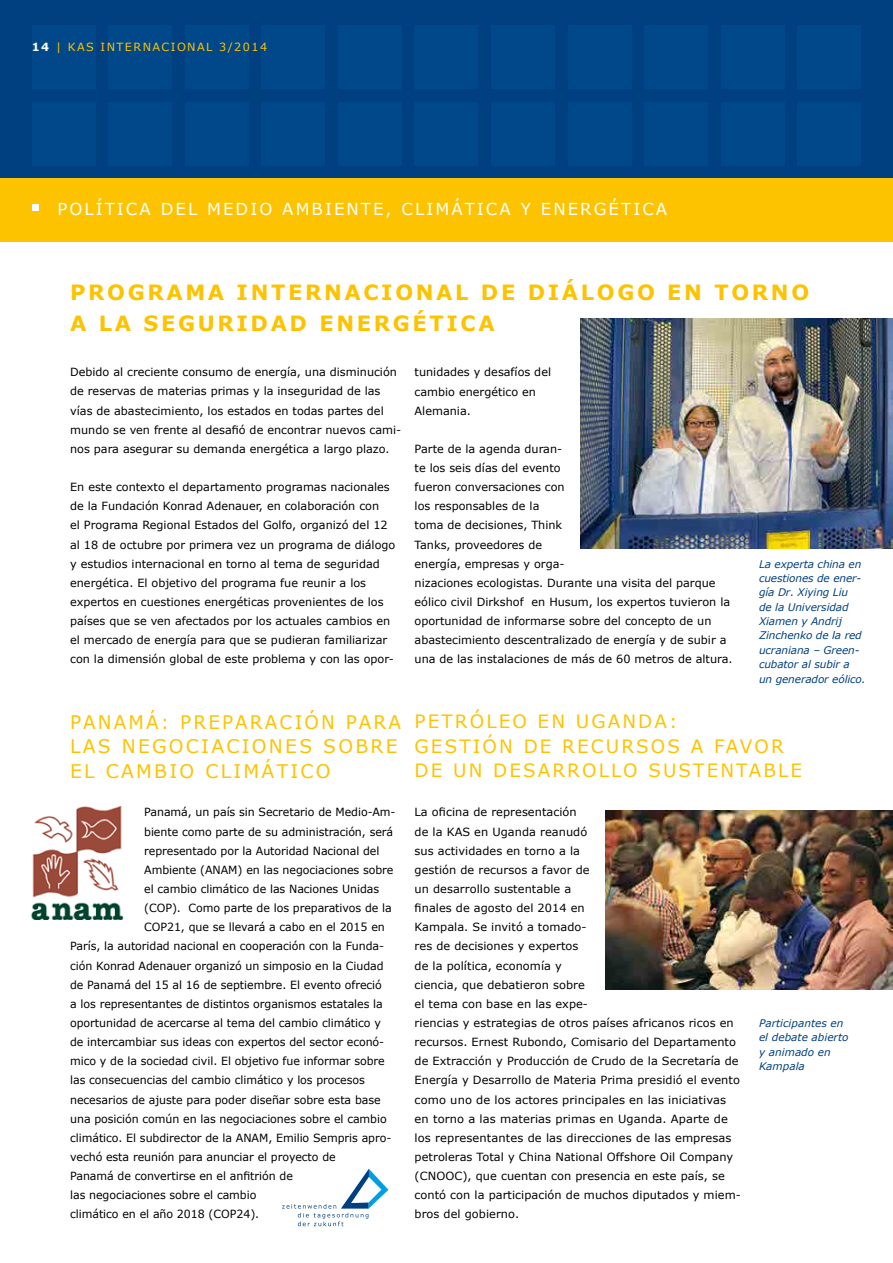
<style>
.page{position:relative;width:893px;height:1263px;background:#fff}
.page>*{position:absolute;margin:0;border:0;box-sizing:border-box;transform-origin:0 0}
.t1{font:700 21px/31.5px "Verdana";letter-spacing:.125em;color:#fdc300}
.t2{font:18.75px/24.5px "Verdana";letter-spacing:.12em;color:#fdc300}
.t3{font:18.3px/24.5px "Verdana";letter-spacing:.115em;color:#fdc300}
.t4{font:16.5px "Verdana";letter-spacing:.125em;color:#fff}
.t5{font:11.25px/19.2px "Verdana";color:#000}
.t6{font:11.25px "Verdana";letter-spacing:.125em;color:#fdc300}
.t7{font:italic 10.5px/14.4px "Verdana";letter-spacing:-.01em;color:#004080}
.s1{font-weight:700;color:#fff}
</style>
<div class="page">
<div style="left:0;top:0;width:893px;height:179px;background:#004080"></div>
<div style="left:0;top:179px;width:893px;height:63px;background:#fdc300"></div>
<div style="left:32px;top:26px;width:64px;height:63px;background:#00488a"></div>
<div style="left:32px;top:102px;width:64px;height:64px;background:#00488a"></div>
<div style="left:108px;top:26px;width:64px;height:63px;background:#00488a"></div>
<div style="left:108px;top:102px;width:64px;height:64px;background:#00488a"></div>
<div style="left:185px;top:26px;width:64px;height:63px;background:#00488a"></div>
<div style="left:185px;top:102px;width:64px;height:64px;background:#00488a"></div>
<div style="left:261px;top:26px;width:64px;height:63px;background:#00488a"></div>
<div style="left:261px;top:102px;width:64px;height:64px;background:#00488a"></div>
<div style="left:338px;top:26px;width:64px;height:63px;background:#00488a"></div>
<div style="left:338px;top:102px;width:64px;height:64px;background:#00488a"></div>
<div style="left:415px;top:26px;width:63px;height:63px;background:#00488a"></div>
<div style="left:415px;top:102px;width:63px;height:64px;background:#00488a"></div>
<div style="left:491px;top:26px;width:64px;height:63px;background:#00488a"></div>
<div style="left:491px;top:102px;width:64px;height:64px;background:#00488a"></div>
<div style="left:568px;top:26px;width:63px;height:63px;background:#00488a"></div>
<div style="left:568px;top:102px;width:63px;height:64px;background:#00488a"></div>
<div style="left:644px;top:26px;width:64px;height:63px;background:#00488a"></div>
<div style="left:644px;top:102px;width:64px;height:64px;background:#00488a"></div>
<div style="left:721px;top:26px;width:63px;height:63px;background:#00488a"></div>
<div style="left:721px;top:102px;width:63px;height:64px;background:#00488a"></div>
<div style="left:797px;top:26px;width:64px;height:63px;background:#00488a"></div>
<div style="left:797px;top:102px;width:64px;height:64px;background:#00488a"></div>
<div style="left:32px;top:204px;width:7px;height:7px;background:#fff"></div>
<img style="left:580px;top:319px;width:313px;height:230px">
<img style="left:31px;top:807px;width:93px;height:113px">
<img style="left:606px;top:810px;width:287px;height:180px">
<svg style="left:282px;top:1169px;width:106px;height:57px"></svg>
<p class="t6" style="left:32px;top:40px;width:237px"><span class="s1">14</span> | KAS INTERNACIONAL 3/2014</p>
<h3 class="t4" style="left:57px;top:198px;width:611px">POLÍTICA DEL MEDIO AMBIENTE, CLIMÁTICA Y ENERGÉTICA</h3>
<h1 class="t1" style="left:70px;top:276px;width:740px">PROGRAMA INTERNACIONAL DE DIÁLOGO EN TORNO<br>A LA SEGURIDAD ENERGÉTICA</h1>
<p class="t5" style="left:70px;top:362px;width:333px">Debido al creciente consumo de energía, una disminución de reservas de materias primas y la inseguridad de las vías de abastecimiento, los estados en todas partes del mundo se ven frente al desafió de encontrar nuevos cami&shy;nos para asegurar su demanda energética a largo plazo.</p>
<p class="t5" style="left:70px;top:477px;width:327px">En este contexto el departamento programas nacionales de la Fundación Konrad Adenauer, en colaboración con<br>el Programa Regional Estados del Golfo, organizó del 12 al 18 de octubre por primera vez un programa de diálogo y estudios internacional en torno al tema de seguridad energética. El objetivo del programa fue reunir a los expertos en cuestiones energéticas provenientes de los países que se ven afectados por los actuales cambios en el mercado de energía para que se pudieran familiarizar con la dimensión global de este problema y con las opor-</p>
<p class="t5" style="left:415px;top:362px;width:138px">tunidades y desafíos del cambio energético en<br>Alemania.</p>
<p class="t5" style="left:415px;top:439px;width:319px">Parte de la agenda duran-<br>te los seis días del evento<br>fueron conversaciones con<br>los responsables de la<br>toma de decisiones, Think<br>Tanks, proveedores de<br>energía, empresas y orga-<br>nizaciones ecologistas. Durante una visita del parque eólico civil Dirkshof en Husum, los expertos tuvieron la oportunidad de informarse sobre del concepto de un abastecimiento descentralizado de energía y de subir a una de las instalaciones de más de 60 metros de altura.</p>
<p class="t7" style="left:759px;top:556px;width:108px">La experta china en cuestiones de ener&shy;gía Dr. Xiying Liu<br>de la Universidad<br>Xiamen y Andrij<br>Zinchenko de la red ucraniana – Green&shy;cubator al subir a<br>un generador eólico.</p>
<h2 class="t2" style="left:70px;top:709px;width:332px">PANAMÁ: PREPARACIÓN PARA<br>LAS NEGOCIACIONES SOBRE<br>EL CAMBIO CLIMÁTICO</h2>
<h3 class="t3" style="left:415px;top:709px;width:389px">PETRÓLEO EN UGANDA:<br>GESTIÓN DE RECURSOS A FAVOR<br>DE UN DESARROLLO SUSTENTABLE</h3>
<p class="t5" style="left:144px;top:802px;width:253px">Panamá, un país sin Secretario de Medio-Am-</p>
<p class="t5" style="left:144px;top:821px;width:250px">biente como parte de su administración, será</p>
<p class="t5" style="left:144px;top:841px;width:237px">representado por la Autoridad Nacional del</p>
<p class="t5" style="left:144px;top:860px;width:251px">Ambiente (ANAM) en las negociaciones sobre</p>
<p class="t5" style="left:144px;top:879px;width:236px">el cambio climático de las Naciones Unidas</p>
<p class="t5" style="left:144px;top:898px;width:249px">(COP). Como parte de los preparativos de la</p>
<p class="t5" style="left:144px;top:917px;width:242px">COP21, que se llevará a cabo en el 2015 en</p>
<p class="t5" style="left:70px;top:936px;width:315px">París, la autoridad nacional en cooperación con la Funda-</p>
<p class="t5" style="left:70px;top:955px;width:315px">ción Konrad Adenauer organizó un simposio en la Ciudad</p>
<p class="t5" style="left:70px;top:975px;width:313px">de Panamá del 15 al 16 de septiembre. El evento ofreció</p>
<p class="t5" style="left:70px;top:994px;width:314px">a los representantes de distintos organismos estatales la</p>
<p class="t5" style="left:70px;top:1013px;width:312px">oportunidad de acercarse al tema del cambio climático y</p>
<p class="t5" style="left:70px;top:1032px;width:315px">de intercambiar sus ideas con expertos del sector econó-</p>
<p class="t5" style="left:70px;top:1051px;width:316px">mico y de la sociedad civil. El objetivo fue informar sobre</p>
<p class="t5" style="left:70px;top:1070px;width:296px">las consecuencias del cambio climático y los procesos</p>
<p class="t5" style="left:70px;top:1089px;width:312px">necesarios de ajuste para poder diseñar sobre esta base</p>
<p class="t5" style="left:70px;top:1108px;width:318px">una posición común en las negociaciones sobre el cambio</p>
<p class="t5" style="left:70px;top:1128px;width:323px">climático. El subdirector de la ANAM, Emilio Sempris apro-</p>
<p class="t5" style="left:70px;top:1147px;width:267px">vechó esta reunión para anunciar el proyecto de</p>
<p class="t5" style="left:70px;top:1166px;width:224px">Panamá de convertirse en el anfitrión de</p>
<p class="t5" style="left:70px;top:1185px;width:188px">las negociaciones sobre el cambio</p>
<p class="t5" style="left:70px;top:1204px;width:191px">climático en el año 2018 (COP24).</p>
<p class="t5" style="left:415px;top:802px;width:328px">La oficina de representación<br>de la KAS en Uganda reanudó<br>sus actividades en torno a la<br>gestión de recursos a favor de<br>un desarrollo sustentable a<br>finales de agosto del 2014 en<br>Kampala. Se invitó a tomado-<br>res de decisiones y expertos<br>de la política, economía y<br>ciencia, que debatieron sobre<br>el tema con base en las expe-<br>riencias y estrategias de otros países africanos ricos en recursos. Ernest Rubondo, Comisario del Departamento de Extracción y Producción de Crudo de la Secretaría de Energía y Desarrollo de Materia Prima presidió el evento como uno de los actores principales en las iniciativas en torno a las materias primas en Uganda. Aparte de los representantes de las direcciones de las empresas petroleras Total y China National Offshore Oil Company (CNOOC), que cuentan con presencia en este país, se contó con la participación de muchos diputados y miem&shy;bros del gobierno.</p>
<p class="t7" style="left:759px;top:1015px;width:91px">Participantes en el debate abierto y animado en<br>Kampala</p>
</div>
